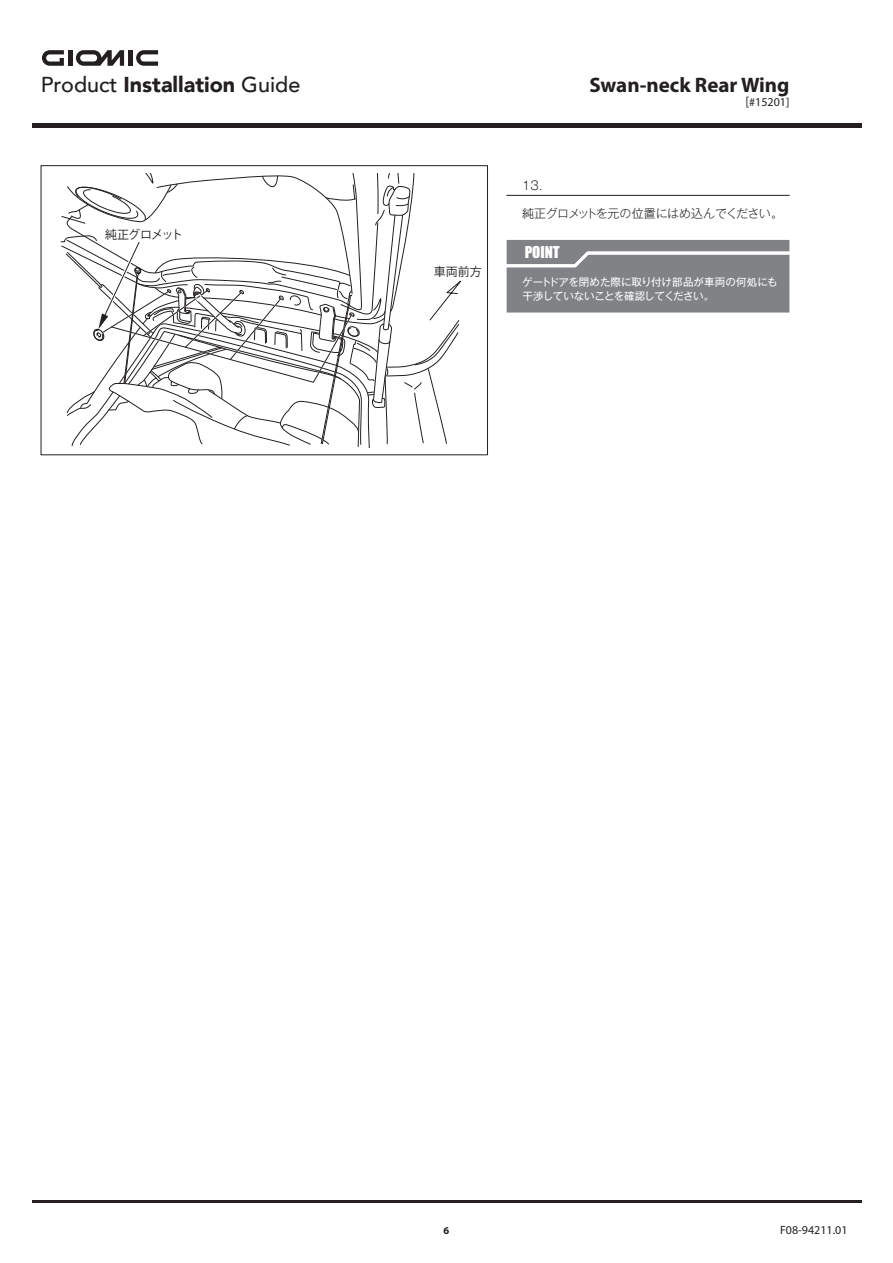
<style>
.page{position:relative;width:893px;height:1263px;background:#fff}
.page>*{position:absolute;margin:0;border:0;box-sizing:border-box;transform-origin:0 0}
.t1{font:500 21.6px "Avenir";color:#231f20}
.t2{font:700 21px "Myriad Pro";color:#231f20}
.t3{font:15px "Impact";color:#fff}
.t4{font:300 12px "Gothic MB101 Pro";letter-spacing:-.035em;color:#231f20}
.t5{font:12px "Myriad Pro";color:#231f20}
.t6{font:12px "Koz Go Pro";letter-spacing:-.065em;color:#231f20}
.t7{font:12px "Koz Go Pro";letter-spacing:-.02em;color:#231f20}
.t8{font:10.5px/13.5px "Gothic MB101 Pro";letter-spacing:-.01em;color:#fff}
.t9{font:700 10.5px "Myriad Pro";color:#231f20}
.s1{font-weight:900}
.s2{font-family:"Koz Go Pr 6 N"}
</style>
<div class="page">
<div style="left:32px;top:123px;width:829px;height:5px;background:#231f20"></div>
<div style="left:41px;top:165px;width:447px;height:290px;border:1px solid #231f20"></div>
<hr style="left:32px;top:1200px;width:829px;height:2px;background:#231f20">
<hr style="left:68px;top:50px;width:4px;height:16px;background:#231f20">
<div style="left:128px;top:50px;width:5px;height:16px;background:#231f20"></div>
<svg style="left:42px;top:50px;width:22px;height:16px"></svg>
<svg style="left:136px;top:50px;width:22px;height:16px"></svg>
<svg style="left:76px;top:50px;width:48px;height:16px"></svg>
<div style="left:507px;top:240px;width:282px;height:73px;background:#808285"></div>
<svg style="left:61px;top:173px;width:400px;height:274px"></svg>
<hr style="left:507px;top:195px;width:282px;height:1px;background:#231f20">
<h1 class="t1" style="left:41px;top:66px;width:261px">Product <span class="s1">Installation</span> Guide</h1>
<p class="t6" style="left:105px;top:227px;width:80px">純正グロメット</p>
<p class="t7" style="left:434px;top:263px;width:49px">車両前方</p>
<h2 class="t2" style="left:589px;top:71px;width:202px">Swan-neck Rear Wing</h2>
<p class="t5" style="left:746px;top:95px;width:45px"><span class="s2">[</span>#15201]</p>
<p class="t4" style="left:522px;top:175px;width:22px">13.</p>
<p class="t4" style="left:522px;top:204px;width:263px">純正グロメットを元の位置にはめ込んでください。</p>
<h3 class="t3" style="left:525px;top:241px;width:37px">POINT</h3>
<p class="t8" style="left:522px;top:274px;width:257px">ゲートドアを閉めた際に取り付け部品が車両の何処にも干渉していないことを確認してください。</p>
<p class="t9" style="left:444px;top:1223px;width:7px">6</p>
<p class="t5" style="left:780px;top:1222px;width:69px">F08-94211.01</p>
</div>
